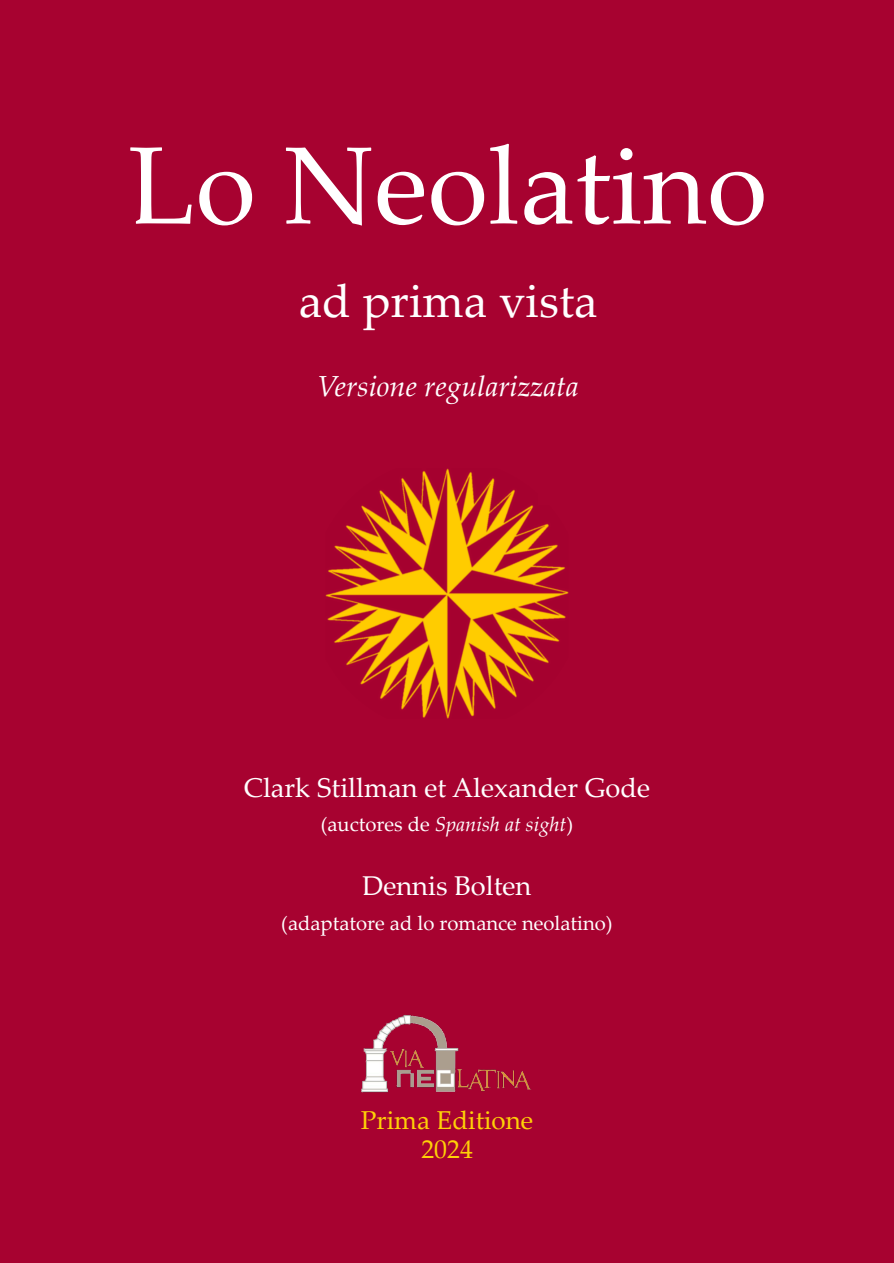
<style>
.page{position:relative;width:894px;height:1263px;background:#fff}
.page>*{position:absolute;margin:0;border:0;box-sizing:border-box;transform-origin:0 0}
.t1{font:110.1px "Palatino Linotype";color:#fff}
.t2{font:46.8px "Palatino Linotype";color:#fff}
.t3{font:italic 28.95px "Palatino Linotype";color:#fff}
.t4{font:27.15px "Palatino Linotype";color:#fff}
.t5{font:25.8px "Palatino Linotype";color:#fed107}
.t6{font:20.25px "Palatino Linotype";color:#fff}
.t7{font:italic 20.25px "Palatino Linotype";color:#fff}
.s1{font-style:normal}
</style>
<div class="page">
<div style="left:0;top:0;width:893px;height:1263px;background:#a70230"></div>
<img style="left:361px;top:1015px;width:170px;height:78px">
<img style="left:325px;top:468px;width:244px;height:251px">
<h1 class="t1" style="left:128px;top:143px;width:640px">Lo Neolatino</h1>
<h2 class="t2" style="left:299px;top:283px;width:300px">ad prima vista</h2>
<p class="t3" style="left:318px;top:374px;width:262px">Versione regularizzata</p>
<p class="t4" style="left:244px;top:777px;width:408px">Clark Stillman et Alexander Gode</p>
<p class="t7" style="left:321px;top:816px;width:254px"><span class="s1">(auctores de</span> Spanish at sight<span class="s1">)</span></p>
<p class="t4" style="left:362px;top:875px;width:171px">Dennis Bolten</p>
<p class="t6" style="left:281px;top:915px;width:333px">(adaptatore ad lo romance neolatino)</p>
<p class="t5" style="left:361px;top:1110px;width:174px">Prima Editione</p>
<p class="t5" style="left:421px;top:1139px;width:53px">2024</p>
</div>
